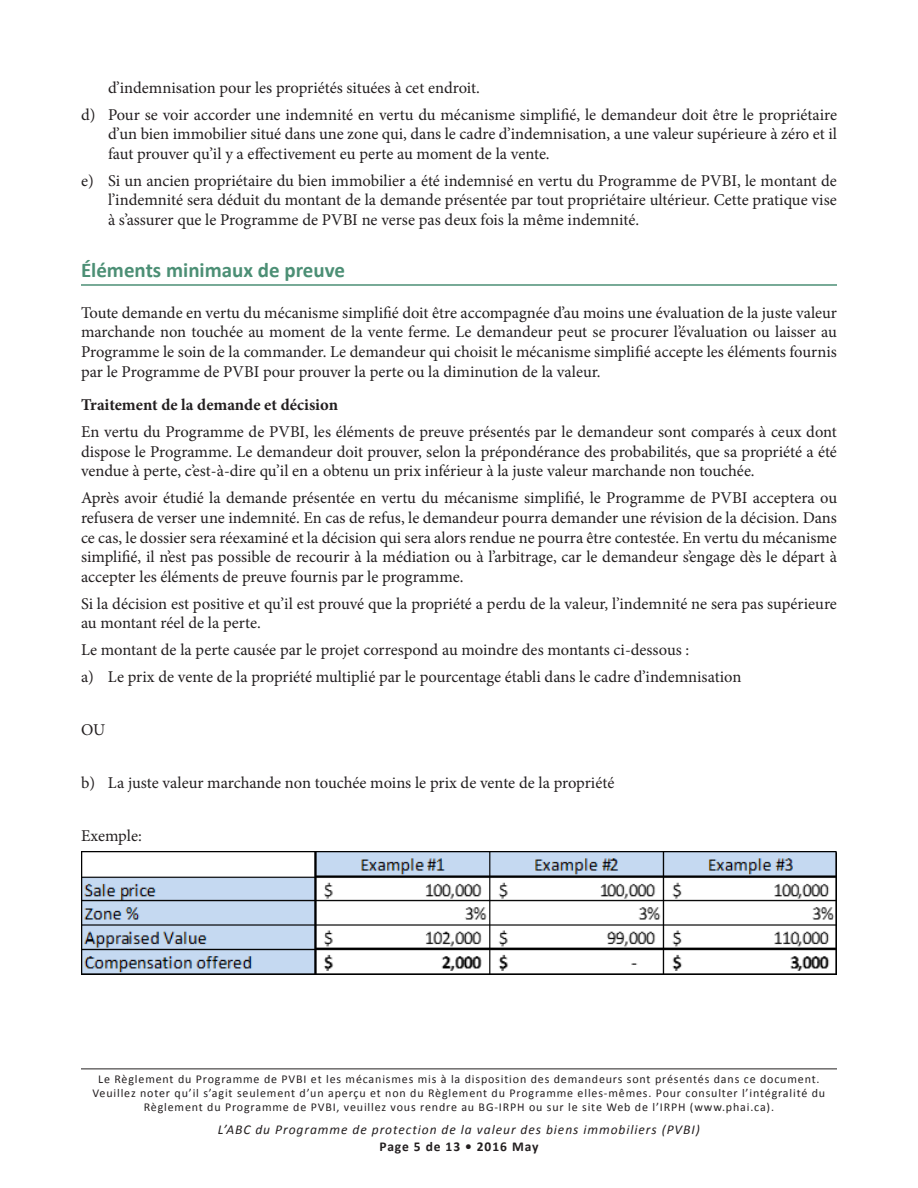
<style>
.page{position:relative;width:918px;height:1188px;background:#fff}
.page>*{position:absolute;margin:0;border:0;box-sizing:border-box;transform-origin:0 0}
.t1{font:700 21px "Calibri";color:#4c8f75}
.t2{font:16.5px/19.8px "Minion Pro";color:#231f20}
.t3{font:700 16.5px "Minion Pro";color:#231f20}
.t4{font:italic 13.5px "Calibri";letter-spacing:.07em;color:#231f20}
.t5{font:700 13.5px "Calibri";letter-spacing:.07em;color:#231f20}
.t6{font:12px/14.4px "Calibri";letter-spacing:.07em;color:#231f20;text-align:center}
</style>
<div class="page">
<hr style="left:81px;top:1069px;width:756px;height:1px;background:#231f20">
<hr style="left:81px;top:284px;width:756px;height:2px;background:#4c8f75">
<img style="left:82px;top:852px;width:755px;height:123px">
<p class="t2" style="left:81px;top:75px;width:758px;line-height:26.5px;text-indent:27px">d’indemnisation pour les propriétés situées à cet endroit.<br>d) Pour se voir accorder une indemnité en vertu du mécanisme simplifié, le demandeur doit être le propriétaire</p>
<p class="t2" style="left:108px;top:124px;width:731px">d’un bien immobilier situé dans une zone qui, dans le cadre d’indemnisation, a une valeur supérieure à zéro et il faut prouver qu’il y a effectivement eu perte au moment de la vente.</p>
<p class="t2" style="left:108px;top:171px;width:730px;text-align:justify;text-indent:-27px">e) Si un ancien propriétaire du bien immobilier a été indemnisé en vertu du Programme de PVBI, le montant de l’indemnité sera déduit du montant de la demande présentée par tout propriétaire ultérieur. Cette pratique vise à s’assurer que le Programme de PVBI ne verse pas deux fois la même indemnité.</p>
<p class="t1" style="left:81px;top:257px;width:266px">Éléments minimaux de preuve</p>
<p class="t2" style="left:81px;top:302px;width:758px;text-align:justify">Toute demande en vertu du mécanisme simplifié doit être accompagnée d’au moins une évaluation de la juste valeur marchande non touchée au moment de la vente ferme. Le demandeur peut se procurer l’évaluation ou laisser au Programme le soin de la commander. Le demandeur qui choisit le mécanisme simplifié accepte les éléments fournis par le Programme de PVBI pour prouver la perte ou la diminution de la valeur.</p>
<p class="t3" style="left:81px;top:393px;width:259px">Traitement de la demande et décision</p>
<p class="t2" style="left:81px;top:422px;width:757px;text-align:justify">En vertu du Programme de PVBI, les éléments de preuve présentés par le demandeur sont comparés à ceux dont dispose le Programme. Le demandeur doit prouver, selon la prépondérance des probabilités, que sa propriété a été vendue à perte, c’est-à-dire qu’il en a obtenu un prix inférieur à la juste valeur marchande non touchée.</p>
<p class="t2" style="left:81px;top:488px;width:758px;text-align:justify">Après avoir étudié la demande présentée en vertu du mécanisme simplifié, le Programme de PVBI acceptera ou refusera de verser une indemnité. En cas de refus, le demandeur pourra demander une révision de la décision. Dans ce cas, le dossier sera réexaminé et la décision qui sera alors rendue ne pourra être contestée. En vertu du mécanisme simplifié, il n’est pas possible de recourir à la médiation ou à l’arbitrage, car le demandeur s’engage dès le départ à accepter les éléments de preuve fournis par le programme.</p>
<p class="t2" style="left:81px;top:594px;width:757px">Si la décision est positive et qu’il est prouvé que la propriété a perdu de la valeur, l’indemnité ne sera pas supérieure au montant réel de la perte.</p>
<p class="t2" style="left:81px;top:637px;width:662px;line-height:26.5px">Le montant de la perte causée par le projet correspond au moindre des montants ci-dessous :<br>a) Le prix de vente de la propriété multiplié par le pourcentage établi dans le cadre d’indemnisation</p>
<p class="t2" style="left:81px;top:720px;width:26px">OU</p>
<p class="t2" style="left:81px;top:773px;width:535px">b) La juste valeur marchande non touchée moins le prix de vente de la propriété</p>
<p class="t2" style="left:81px;top:826px;width:62px">Exemple:</p>
<p class="t6" style="left:93px;top:1071px;width:734px">Le Règlement du Programme de PVBI et les mécanismes mis à la disposition des demandeurs sont présentés dans ce document.<br>Veuillez noter qu’il s’agit seulement d’un aperçu et non du Règlement du Programme elles-mêmes. Pour consulter l’intégralité du<br>Règlement du Programme de PVBI, veuillez vous rendre au BG-IRPH ou sur le site Web de l’IRPH (www.phai.ca).</p>
<p class="t4" style="left:218px;top:1121px;width:484px">L’ABC du Programme de protection de la valeur des biens immobiliers (PVBI)</p>
<p class="t5" style="left:379px;top:1137px;width:161px">Page 5 de 13 • 2016 May</p>
</div>
